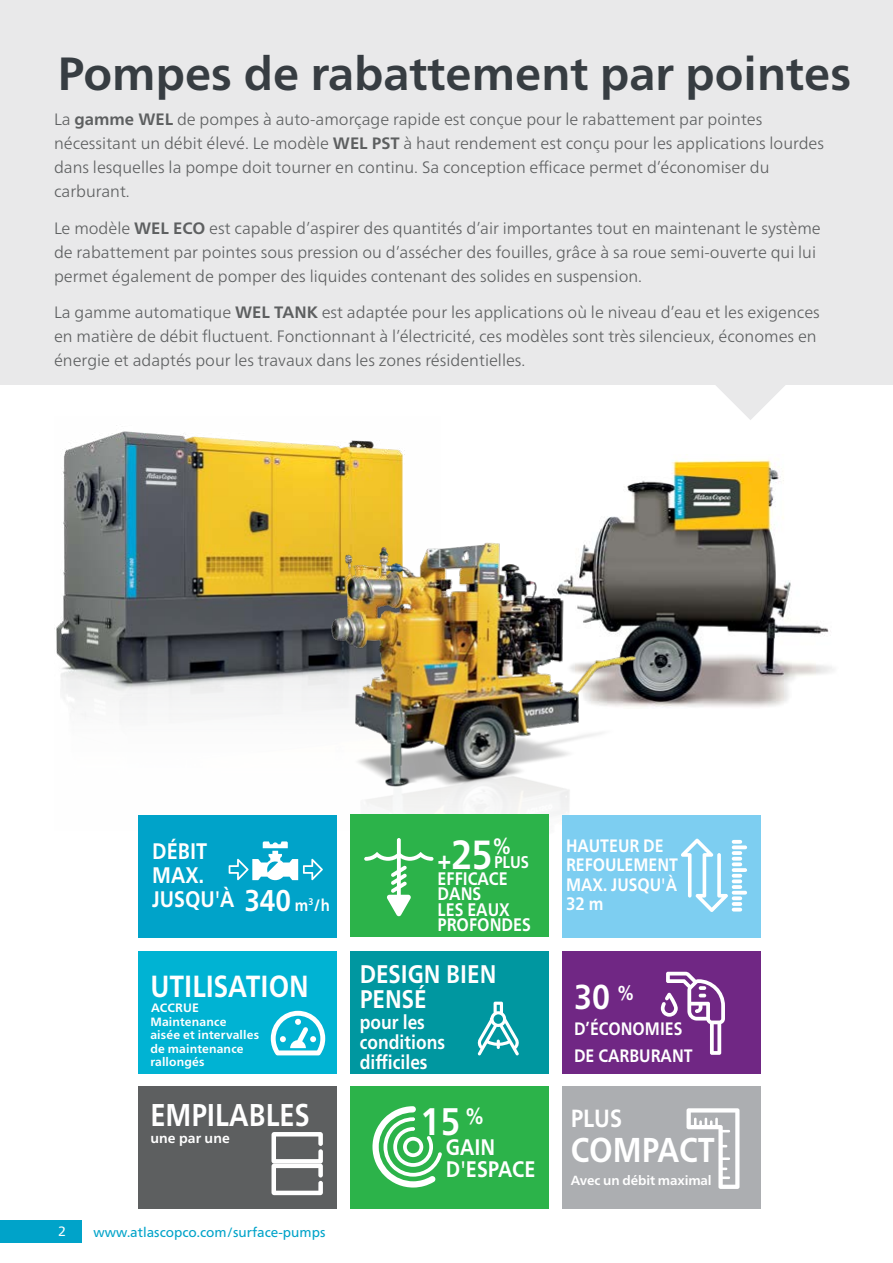
<style>
.page{position:relative;width:893px;height:1263px;background:#fff}
.page>*{position:absolute;margin:0;border:0;box-sizing:border-box;transform-origin:0 0}
.t1{font:700 46.5px "Neue Frutiger World";color:#373d42}
.t2{font:700 40.65px "Neue Frutiger World";color:#fff;scale:.88 1}
.t3{font:700 38.4px "Neue Frutiger World";color:#fff;scale:.88 1}
.t4{font:700 34.5px "Neue Frutiger World";color:#fff;scale:.88 1}
.t5{font:700 31.5px "Neue Frutiger World";color:#fff;scale:.86 1}
.t6{font:700 30.6px "Neue Frutiger World";color:#fff;scale:.86 1}
.t7{font:700 30px "Neue Frutiger World";color:#fff;scale:.88 1}
.t8{font:700 25.5px/25px "Neue Frutiger World";color:#fff;scale:.88 1}
.t9{font:700 24.75px "Neue Frutiger World";color:#fff;scale:.88 1}
.t10{font:700 22.5px/24.3px "Neue Frutiger World";color:#fff;scale:.88 1}
.t11{font:700 19.5px/20px "Neue Frutiger World";color:#fff;scale:.88 1}
.t12{font:700 18.15px/15.3px "Neue Frutiger World";color:#fff;scale:.88 1}
.t13{font:700 18px/19.5px "Neue Frutiger World";color:#fff;scale:.88 1}
.t14{font:700 16.95px "Neue Frutiger World";color:#fff;scale:.88 1}
.t15{font:300 16.5px/24px "Neue Frutiger World";color:#5d5f60}
.t16{font:700 13.8px "Neue Frutiger World";letter-spacing:.01em;color:#fff}
.t17{font:13.5px "Neue Frutiger World";color:#00a3c9}
.t18{font:13.5px "Neue Frutiger World";color:#fff}
.t19{font:700 13.2px "Neue Frutiger World";letter-spacing:-.01em;color:#fff}
.t20{font:700 12.15px "Neue Frutiger World";letter-spacing:.02em;color:#fff}
.t21{font:700 12px/13.5px "Neue Frutiger World";letter-spacing:.015em;color:#fff}
.s1{font-weight:700}
.s2{font-size:25.35px}
.s3{font-size:16.5px}
</style>
<div class="page">
<div style="left:0;top:1220px;width:82px;height:23px;background:#00a3c9"></div>
<img style="left:603px;top:459px;width:231px;height:248px">
<img style="left:54px;top:431px;width:351px;height:286px">
<img style="left:305px;top:526px;width:340px;height:321px">
<div style="left:0;top:0;width:893px;height:384px;background:#e9e9ea"></div>
<svg style="left:714px;top:384px;width:72px;height:36px"></svg>
<div style="left:350px;top:951px;width:199px;height:122px;background:#0097a0"></div>
<div style="left:350px;top:1086px;width:199px;height:123px;background:#2cb34a"></div>
<div style="left:350px;top:815px;width:199px;height:122px;background:#2cb34a"></div>
<div style="left:563px;top:951px;width:198px;height:122px;background:#702784"></div>
<div style="left:563px;top:815px;width:198px;height:122px;background:#7dcef1"></div>
<div style="left:138px;top:815px;width:199px;height:122px;background:#00a3c9"></div>
<div style="left:563px;top:1086px;width:198px;height:123px;background:#acaeb1"></div>
<div style="left:138px;top:1086px;width:199px;height:123px;background:#5d5f60"></div>
<svg style="left:372px;top:1106px;width:70px;height:82px"></svg>
<div style="left:138px;top:951px;width:199px;height:122px;background:#00b3d3"></div>
<svg style="left:271px;top:1011px;width:54px;height:44px"></svg>
<svg style="left:271px;top:1132px;width:52px;height:63px"></svg>
<svg style="left:686px;top:1108px;width:53px;height:81px"></svg>
<svg style="left:477px;top:1002px;width:42px;height:53px"></svg>
<svg style="left:661px;top:972px;width:64px;height:83px"></svg>
<svg style="left:681px;top:838px;width:47px;height:74px"></svg>
<svg style="left:734px;top:868px;width:11px;height:4px"></svg>
<svg style="left:734px;top:874px;width:11px;height:37px"></svg>
<svg style="left:734px;top:845px;width:11px;height:4px"></svg>
<svg style="left:734px;top:840px;width:6px;height:4px"></svg>
<svg style="left:734px;top:851px;width:6px;height:15px"></svg>
<svg style="left:229px;top:841px;width:94px;height:40px"></svg>
<svg style="left:397px;top:838px;width:4px;height:61px"></svg>
<svg style="left:364px;top:852px;width:69px;height:65px"></svg>
<h1 class="t1" style="left:58px;top:33px;width:795px">Pompes de rabattement par pointes</h1>
<p class="t15" style="left:54px;top:107px;width:772px">La <span class="s1">gamme WEL</span> de pompes à auto-amorçage rapide est conçue pour le rabattement par pointes nécessitant un débit élevé. Le modèle <span class="s1">WEL PST</span> à haut rendement est conçu pour les applications lourdes dans lesquelles la pompe doit tourner en continu. Sa conception efficace permet d’économiser du carburant.</p>
<p class="t15" style="left:54px;top:216px;width:768px">Le modèle <span class="s1">WEL ECO</span> est capable d’aspirer des quantités d’air importantes tout en maintenant le système de rabattement par pointes sous pression ou d’assécher des fouilles, grâce à sa roue semi-ouverte qui lui permet également de pomper des liquides contenant des solides en suspension.</p>
<p class="t15" style="left:54px;top:301px;width:767px">La gamme automatique <span class="s1">WEL TANK</span> est adaptée pour les applications où le niveau d’eau et les exigences en matière de débit fluctuent. Fonctionnant à l’électricité, ces modèles sont très silencieux, économes en énergie et adaptés pour les travaux dans les zones résidentielles.</p>
<h3 class="t10" style="left:152px;top:838px;width:95px">DÉBIT<br>MAX.<br>JUSQU'À</h3>
<h2 class="t2" style="left:438px;top:819px;width:85px"><span class="s2">+</span>25<sup>%</sup></h2>
<p class="t13" style="left:566px;top:835px;width:129px">HAUTEUR DE<br>REFOULEMENT<br>MAX. JUSQU'À</p>
<p class="t14" style="left:494px;top:847px;width:41px">PLUS</p>
<p class="t12" style="left:438px;top:871px;width:107px">EFFICACE<br>DANS<br>LES EAUX<br>PROFONDES</p>
<h3 class="t7" style="left:244px;top:874px;width:99px">340 <span class="s3">m</span><sup>3</sup><span class="s3">/h</span></h3>
<p class="t13" style="left:566px;top:894px;width:44px">32 m</p>
<h3 class="t6" style="left:150px;top:960px;width:186px">UTILISATION</h3>
<p class="t20" style="left:151px;top:997px;width:49px">ACCRUE</p>
<p class="t21" style="left:150px;top:1015px;width:110px">Maintenance aisée et intervalles de maintenance rallongés</p>
<h3 class="t5" style="left:150px;top:1088px;width:187px">EMPILABLES</h3>
<p class="t16" style="left:150px;top:1126px;width:81px">une par une</p>
<p class="t18" style="left:58px;top:1221px;width:9px">2</p>
<p class="t17" style="left:94px;top:1221px;width:233px">www.atlascopco.com/surface-pumps</p>
<h3 class="t8" style="left:360px;top:961px;width:157px">DESIGN BIEN<br>PENSÉ</h3>
<p class="t11" style="left:360px;top:1012px;width:98px">pour les conditions difficiles</p>
<h3 class="t3" style="left:420px;top:1087px;width:74px">15 <sup>%</sup></h3>
<h3 class="t10" style="left:446px;top:1135px;width:103px;line-height:22.5px">GAIN<br>D'ESPACE</h3>
<h3 class="t4" style="left:574px;top:966px;width:70px">30 <sup>%</sup></h3>
<p class="t13" style="left:574px;top:1015px;width:136px;line-height:26.7px">D’ÉCONOMIES<br>DE CARBURANT</p>
<h3 class="t9" style="left:571px;top:1097px;width:60px">PLUS</h3>
<h3 class="t4" style="left:571px;top:1119px;width:165px">COMPACT</h3>
<p class="t19" style="left:571px;top:1168px;width:142px">Avec un débit maximal</p>
</div>
